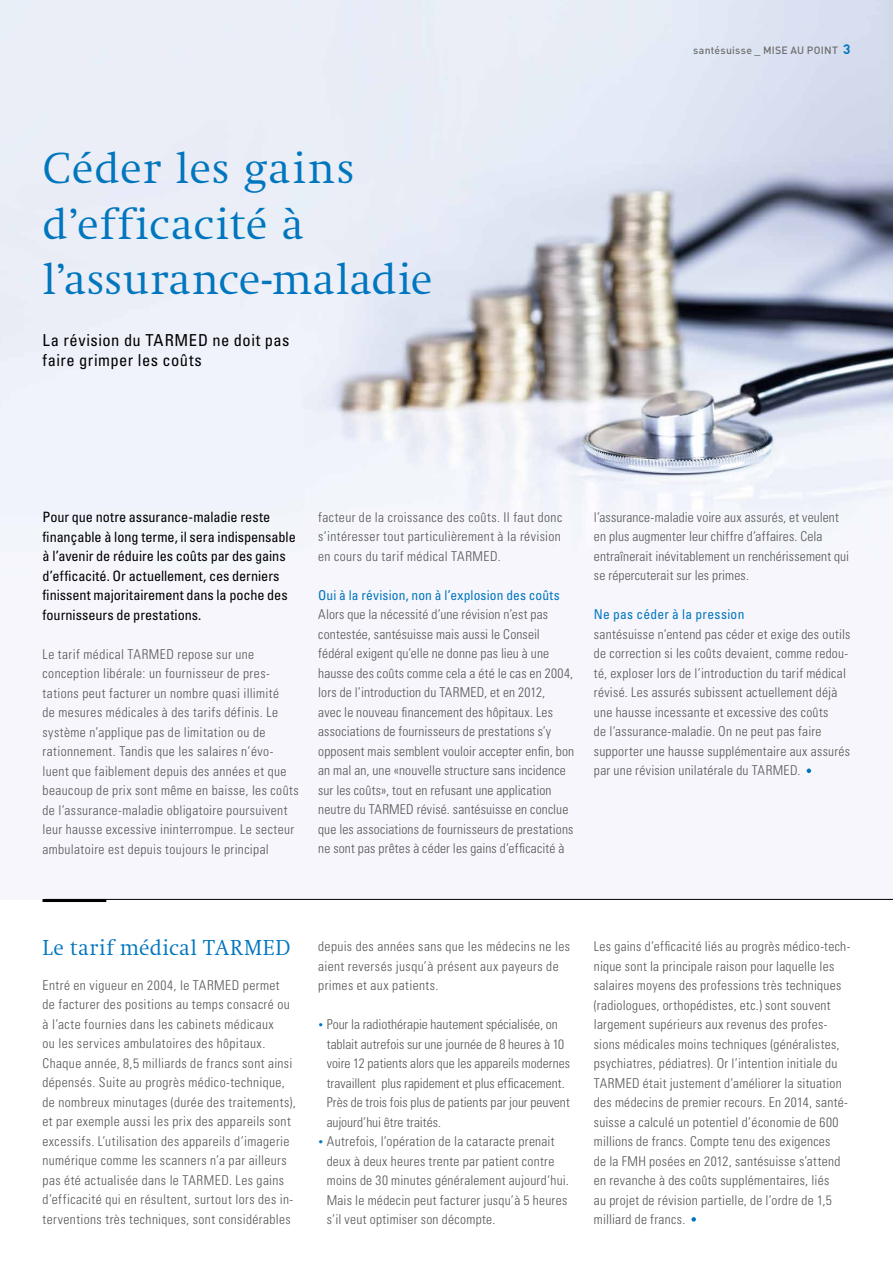
<style>
.page{position:relative;width:893px;height:1263px;background:#fff}
.page>*{position:absolute;margin:0;border:0;box-sizing:border-box;transform-origin:0 0}
.t1{font:300 45px/55.5px "Swift EF";letter-spacing:.01em;color:#0076be}
.t2{font:300 22.5px "Swift EF";letter-spacing:.02em;color:#0076be;scale:.96 1}
.t3{font:condensed 16.5px/19.8px "Univers LT Std";letter-spacing:.03em;color:#000}
.t4{font:condensed 14.25px/19.5px "Univers LT Std";letter-spacing:-.005em;color:#000}
.t5{font:300 condensed 13.5px/19.5px "Univers LT Std";letter-spacing:.02em;color:#565655}
.t6{font:300 condensed 13.5px/19.5px "Univers LT Std";color:#565655}
.t7{font:condensed 13.5px "Univers LT Std";letter-spacing:.01em;color:#0076be}
.t8{font:500 10.5px "DIN";letter-spacing:.025em;color:#6e6e6e}
.s1{font-weight:700;font-size:13.5px;color:#0076be}
.s2{font-size:9px;color:#0076be}
</style>
<div class="page">
<img style="left:0;top:0;width:893px;height:899px">
<hr style="left:45px;top:899px;width:848px;height:1px;background:#000">
<hr style="left:43px;top:899px;width:63px;height:3px;background:#000">
<svg style="left:807px;top:768px;width:4px;height:5px"></svg>
<svg style="left:691px;top:1217px;width:5px;height:4px"></svg>
<h1 class="t1" style="left:43px;top:142px;width:391px">Céder les gains d’efficacité à l’assurance-maladie</h1>
<p class="t3" style="left:43px;top:330px;width:249px">La révision du TARMED ne doit pas faire grimper les coûts</p>
<p class="t8" style="left:693px;top:43px;width:159px">santésuisse _ MISE AU POINT <span class="s1">3</span></p>
<p class="t4" style="left:43px;top:507px;width:255px">Pour que notre assurance-maladie reste finançable à long terme, il sera indispensable à l’avenir de réduire les coûts par des gains d’efficacité. Or actuellement, ces derniers finissent majoritairement dans la poche des fournisseurs de prestations.</p>
<p class="t5" style="left:43px;top:644px;width:258px">Le tarif médical TARMED repose sur une conception libérale: un fournisseur de pres&shy;tations peut facturer un nombre quasi illimité<br>de mesures médicales à des tarifs définis. Le système n’applique pas de limitation ou de rationnement. Tandis que les salaires n’évo&shy;luent que faiblement depuis des années et que beaucoup de prix sont même en baisse, les coûts de l’assurance-maladie obligatoire poursuivent leur hausse excessive ininterrompue. Le secteur ambulatoire est depuis toujours le principal</p>
<p class="t5" style="left:318px;top:507px;width:246px;text-align:justify">facteur de la croissance des coûts. Il faut donc s’intéresser tout particulièrement à la révision en cours du tarif médical TARMED.</p>
<p class="t7" style="left:318px;top:587px;width:243px">Oui à la révision, non à l’explosion des coûts</p>
<p class="t5" style="left:318px;top:605px;width:257px">Alors que la nécessité d’une révision n’est pas contestée, santésuisse mais aussi le Conseil fédéral exigent qu’elle ne donne pas lieu à une hausse des coûts comme cela a été le cas en 2004, lors de l’introduction du TARMED, et en 2012,<br>avec le nouveau financement des hôpitaux. Les associations de fournisseurs de prestations s’y opposent mais semblent vouloir accepter enfin, bon an mal an, une «nouvelle structure sans incidence sur les coûts», tout en refusant une application neutre du TARMED révisé. santésuisse en conclue que les associations de fournisseurs de prestations ne sont pas prêtes à céder les gains d’efficacité à</p>
<p class="t5" style="left:594px;top:507px;width:257px">l’assurance-maladie voire aux assurés, et veulent en plus augmenter leur chiffre d’affaires. Cela entraînerait inévitablement un renchérissement qui se répercuterait sur les primes.</p>
<p class="t7" style="left:594px;top:606px;width:152px">Ne pas céder à la pression</p>
<p class="t5" style="left:594px;top:624px;width:258px">santésuisse n’entend pas céder et exige des outils de correction si les coûts devaient, comme redou&shy;té, exploser lors de l’introduction du tarif médical révisé. Les assurés subissent actuellement déjà une hausse incessante et excessive des coûts<br>de l’assurance-maladie. On ne peut pas faire supporter une hausse supplémentaire aux assurés par une révision unilatérale du TARMED.</p>
<h2 class="t2" style="left:43px;top:936px;width:260px">Le tarif médical TARMED</h2>
<p class="t5" style="left:594px;top:937px;width:258px">Les gains d’efficacité liés au progrès médico-tech&shy;nique sont la principale raison pour laquelle les salaires moyens des professions très techniques (radiologues, orthopédistes, etc.) sont souvent largement supérieurs aux revenus des profes&shy;sions médicales moins techniques (généralistes, psychiatres, pédiatres). Or l’intention initiale du TARMED était justement d’améliorer la situation des médecins de premier recours. En 2014, santé&shy;suisse a calculé un potentiel d’économie de 600 millions de francs. Compte tenu des exigences<br>de la FMH posées en 2012, santésuisse s’attend en revanche à des coûts supplémentaires, liés<br>au projet de révision partielle, de l’ordre de 1,5 milliard de francs.</p>
<p class="t5" style="left:318px;top:937px;width:253px">depuis des années sans que les médecins ne les aient reversés jusqu’à présent aux payeurs de primes et aux patients.</p>
<p class="t6" style="left:327px;top:1015px;width:245px;text-indent:-9px"><span class="s2">•</span> Pour la radiothérapie hautement spécialisée, on tablait autrefois sur une journée de 8 heures à 10 voire 12 patients alors que les appareils modernes travaillent plus rapidement et plus efficacement.<br>Près de trois fois plus de patients par jour peuvent aujourd’hui être traités.</p>
<p class="t5" style="left:327px;top:1132px;width:244px;text-indent:-9px"><span class="s2">•</span> Autrefois, l’opération de la cataracte prenait deux à deux heures trente par patient contre moins de 30 minutes généralement aujourd‘hui.<br>Mais le médecin peut facturer jusqu’à 5 heures s’il veut optimiser son décompte.</p>
<p class="t5" style="left:43px;top:975px;width:255px">Entré en vigueur en 2004, le TARMED permet<br>de facturer des positions au temps consacré ou à l’acte fournies dans les cabinets médicaux<br>ou les services ambulatoires des hôpitaux.<br>Chaque année, 8,5 milliards de francs sont ainsi dépensés. Suite au progrès médico-technique, de nombreux minutages (durée des traitements), et par exemple aussi les prix des appareils sont excessifs. L’utilisation des appareils d’imagerie numérique comme les scanners n’a par ailleurs pas été actualisée dans le TARMED. Les gains d’efficacité qui en résultent, surtout lors des in&shy;terventions très techniques, sont considérables</p>
</div>
